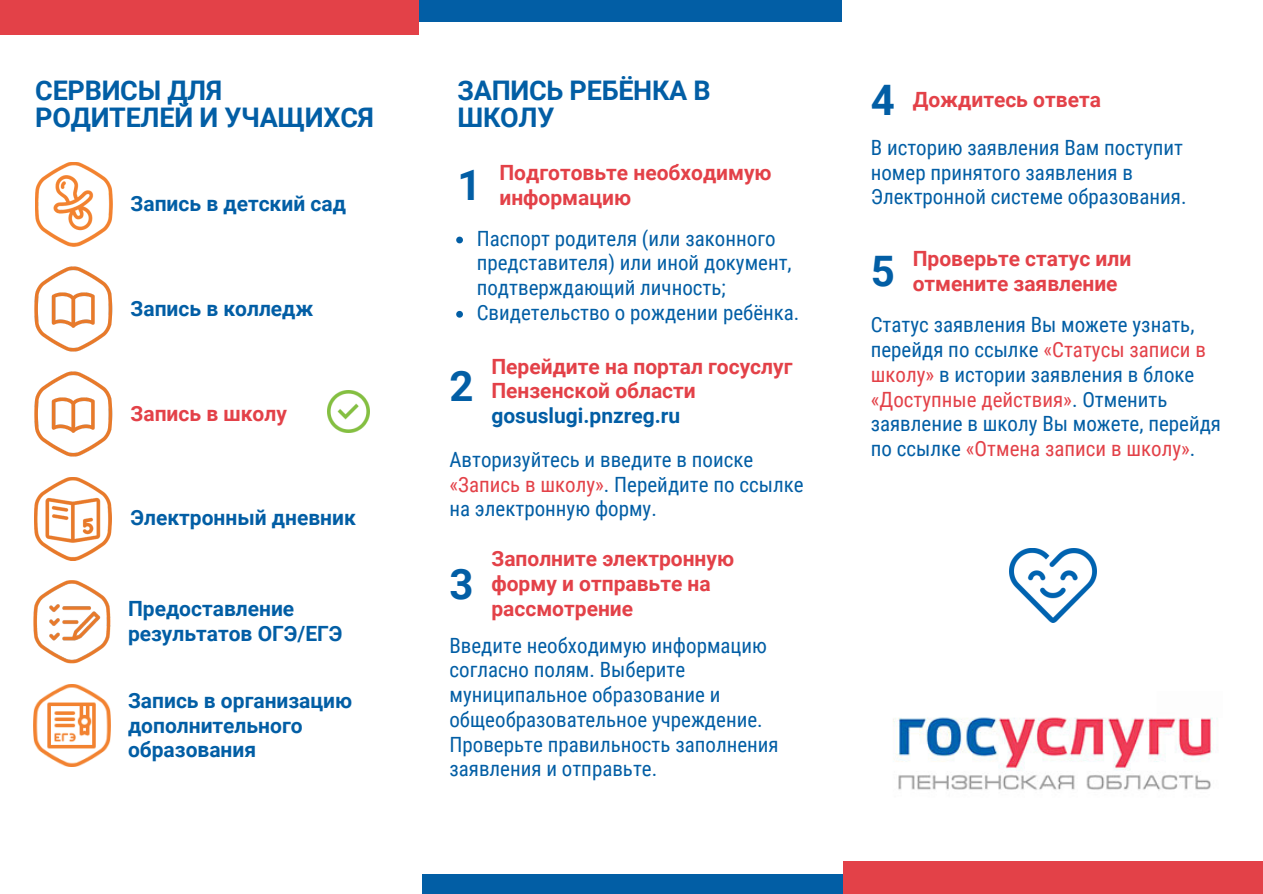
<style>
.page{position:relative;width:1263px;height:894px;background:#fff}
.page>*{position:absolute;margin:0;border:0;box-sizing:border-box;transform-origin:0 0}
.t1{font:700 42px "Roboto";color:#025ea5}
.t2{font:700 27px/26.7px "Roboto";letter-spacing:-.01em;color:#025ea5}
.t3{font:21px/24.8px "Roboto Condensed";color:#025ea5}
.t4{font:700 21px/24.9px "Roboto";color:#e34148}
.t5{font:700 21px/24.9px "Roboto";color:#025ea5}
.s1{color:#e34148}
.s2{font-size:42px;color:#025ea5}
</style>
<div class="page">
<div style="left:422px;top:874px;width:840px;height:19px;background:#025ea5"></div>
<div style="left:843px;top:861px;width:420px;height:32px;background:#e34148"></div>
<div style="left:0;top:0;width:841px;height:22px;background:#025ea5"></div>
<div style="left:0;top:0;width:419px;height:35px;background:#e34148"></div>
<img style="left:35px;top:372px;width:77px;height:84px">
<img style="left:35px;top:163px;width:78px;height:83px">
<img style="left:35px;top:477px;width:76px;height:83px">
<img style="left:34px;top:580px;width:76px;height:83px">
<img style="left:893px;top:717px;width:325px;height:74px">
<img style="left:1009px;top:548px;width:87px;height:74px">
<img style="left:34px;top:684px;width:76px;height:82px">
<svg style="left:456px;top:236px;width:7px;height:7px"></svg>
<svg style="left:456px;top:311px;width:7px;height:6px"></svg>
<img style="left:328px;top:391px;width:42px;height:41px">
<img style="left:35px;top:267px;width:77px;height:84px">
<p class="t2" style="left:35px;top:77px;width:340px">СЕРВИСЫ ДЛЯ<br>РОДИТЕЛЕЙ И УЧАЩИХСЯ</p>
<p class="t5" style="left:130px;top:191px;width:217px">Запись в детский сад</p>
<p class="t5" style="left:130px;top:296px;width:184px">Запись в колледж</p>
<p class="t4" style="left:130px;top:401px;width:158px">Запись в школу</p>
<p class="t5" style="left:130px;top:505px;width:227px">Электронный дневник</p>
<p class="t5" style="left:128px;top:596px;width:216px">Предоставление результатов ОГЭ/ЕГЭ</p>
<p class="t5" style="left:128px;top:687px;width:226px">Запись в организацию дополнительного образования</p>
<p class="t2" style="left:457px;top:77px;width:255px">ЗАПИСЬ РЕБЁНКА В<br>ШКОЛУ</p>
<p class="t4" style="left:457px;top:160px;width:316px;text-indent:42px">Подготовьте необходимую<br><sup>1</sup> информацию</p>
<p class="t3" style="left:477px;top:226px;width:324px">Паспорт родителя (или законного представителя) или иной документ, подтверждающий личность;<br>Свидетельство о рождении ребёнка.</p>
<h1 class="t1" style="left:449px;top:361px;width:26px">2</h1>
<p class="t4" style="left:491px;top:354px;width:302px">Перейдите на портал госуслуг<br>Пензенской области</p>
<p class="t5" style="left:491px;top:403px;width:190px">gosuslugi.pnzreg.ru</p>
<p class="t3" style="left:449px;top:447px;width:356px">Авторизуйтесь и введите в поиске <span class="s1">«Запись в школу»</span>. Перейдите по ссылке на электронную форму.</p>
<p class="t4" style="left:491px;top:546px;width:244px">Заполните электронную форму и отправьте на рассмотрение</p>
<h1 class="t1" style="left:449px;top:560px;width:26px">3</h1>
<p class="t3" style="left:449px;top:633px;width:331px">Введите необходимую информацию согласно полям. Выберите муниципальное образование и общеобразовательное учреждение.<br>Проверьте правильность заполнения заявления и отправьте.</p>
<p class="t4" style="left:871px;top:87px;width:232px"><span class="s2">4</span> Дождитесь ответа</p>
<p class="t3" style="left:871px;top:135px;width:317px">В историю заявления Вам поступит номер принятого заявления в<br>Электронной системе образования.</p>
<p class="t4" style="left:871px;top:246px;width:262px;text-indent:42px">Проверьте статус или<br><sup>5</sup> отмените заявление</p>
<p class="t3" style="left:871px;top:313px;width:352px">Статус заявления Вы можете узнать, перейдя по ссылке <span class="s1">«Статусы записи в школу»</span> в истории заявления в блоке <span class="s1">«Доступные действия»</span>. Отменить заявление в школу Вы можете, перейдя по ссылке <span class="s1">«Отмена записи в школу»</span>.</p>
</div>
